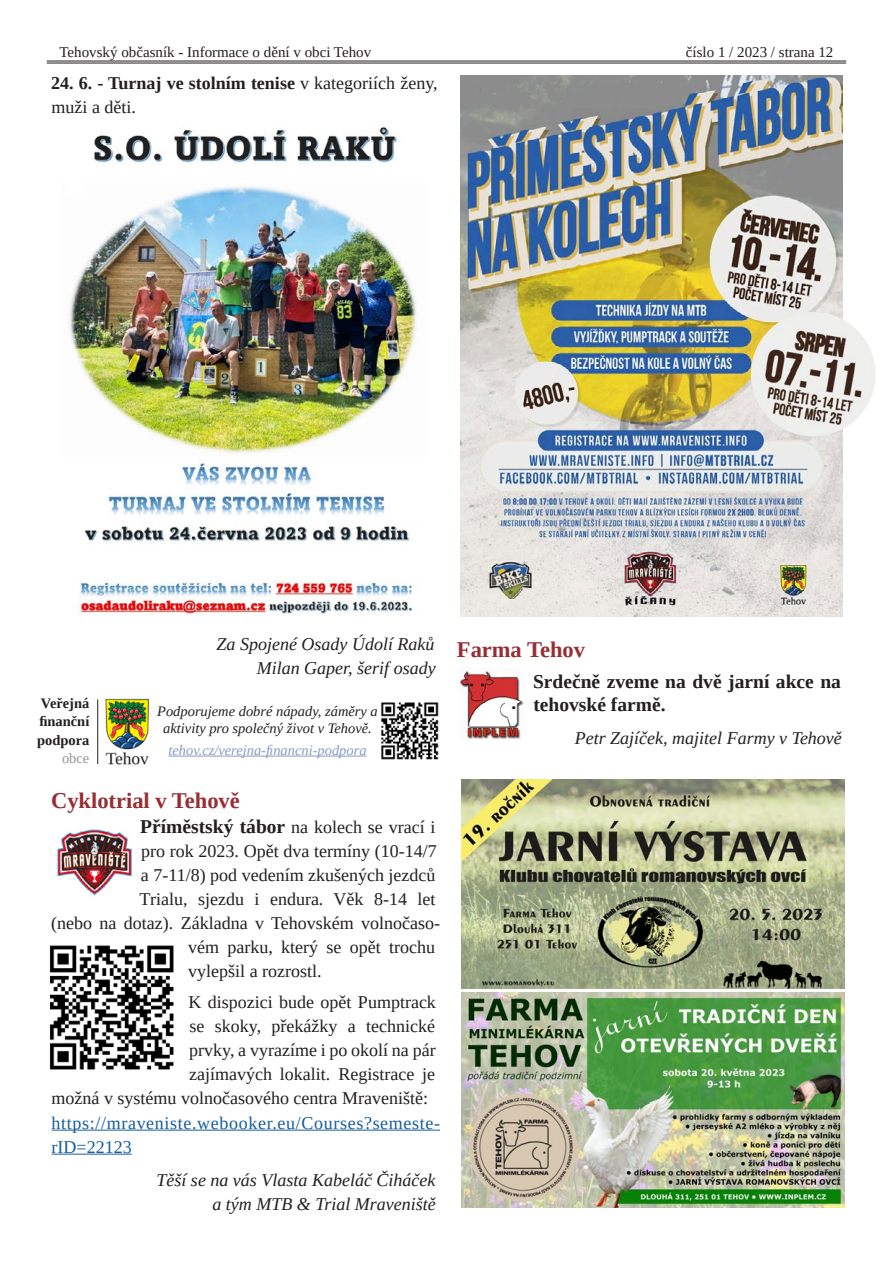
<style>
.page{position:relative;width:893px;height:1263px;background:#fff}
.page>*{position:absolute;margin:0;border:0;box-sizing:border-box;transform-origin:0 0}
.t1{font:700 22.5px "Liberation Serif";color:#962e33}
.t2{font:700 19.5px/23.4px "Liberation Serif";color:#231f20}
.t3{font:18px "Liberation Serif";color:#231f20}
.t4{font:italic 18px/24px "Liberation Serif";color:#231f20;text-align:right}
.t5{font:18px/24px "Liberation Serif";letter-spacing:.035em;color:#175d9e}
.t6{font:700 18px/24px "Liberation Serif";color:#231f20}
.t7{font:15px "Liberation Serif";color:#231f20}
.t8{font:italic 14.4px/17.4px "Liberation Serif";color:#231f20;text-align:center}
.t9{font:italic 14.4px "Liberation Serif";color:#879bc7}
.t10{font:700 14.4px/18.1px "Liberation Serif";color:#231f20;text-align:justify}
.t11{font:14.4px "Liberation Serif";color:#939598}
.s1{font-weight:400}
.s2{font-weight:700;font-size:19.5px}
</style>
<div class="page">
<hr style="left:52px;top:1130px;width:388px;height:1px;background:#175d9e">
<hr style="left:52px;top:1154px;width:80px;height:1px;background:#175d9e">
<img style="left:57px;top:829px;width:75px;height:67px">
<img style="left:460px;top:670px;width:64px;height:69px">
<img style="left:69px;top:127px;width:348px;height:488px">
<img style="left:462px;top:779px;width:382px;height:209px">
<img style="left:462px;top:993px;width:382px;height:215px">
<img style="left:460px;top:75px;width:383px;height:541px">
<img style="left:751px;top:312px;width:124px;height:124px;border-radius:62px">
<img style="left:49px;top:945px;width:125px;height:125px">
<hr style="left:47px;top:61px;width:799px;height:1px;background:#231f20">
<hr style="left:47px;top:63px;width:799px;height:1px;background:#231f20">
<img style="left:105px;top:698px;width:45px;height:67px">
<hr style="left:97px;top:699px;width:1px;height:65px;background:#231f20">
<hr style="left:168px;top:756px;width:199px;height:1px;background:#879bc7">
<img style="left:381px;top:702px;width:58px;height:58px">
<p class="t7" style="left:60px;top:42px;width:313px">Tehovský občasník - Informace o dění v obci Tehov</p>
<p class="t7" style="left:686px;top:42px;width:149px">číslo 1 / 2023 / strana 12</p>
<p class="t6" style="left:51px;top:71px;width:388px">24. 6. - Turnaj ve stolním tenise <span class="s1">v kategoriích ženy, muži a děti.</span></p>
<p class="t10" style="left:37px;top:694px;width:54px">Veřejná finanční podpora</p>
<p class="t11" style="left:62px;top:749px;width:29px">obce</p>
<p class="t4" style="left:216px;top:632px;width:221px">Za Spojené Osady Údolí Raků<br>Milan Gaper, šerif osady</p>
<p class="t8" style="left:157px;top:702px;width:222px">Podporujeme dobré nápady, záměry a aktivity pro společný život v Tehově.</p>
<p class="t9" style="left:168px;top:741px;width:200px">tehov.cz/verejna-financni-podpora</p>
<p class="t1" style="left:51px;top:785px;width:190px">Cyklotrial v Tehově</p>
<p class="t3" style="left:140px;top:815px;width:297px"><span class="s2">Příměstský tábor</span> na kolech se vrací i</p>
<p class="t3" style="left:141px;top:839px;width:297px">pro rok 2023. Opět dva termíny (10-14/7</p>
<p class="t3" style="left:141px;top:863px;width:296px">a 7-11/8) pod vedením zkušených jezdců</p>
<p class="t3" style="left:140px;top:887px;width:297px">Trialu, sjezdu i endura. Věk 8-14 let</p>
<p class="t3" style="left:51px;top:911px;width:390px">(nebo na dotaz). Základna v Tehovském volnočaso-</p>
<p class="t3" style="left:188px;top:935px;width:248px">vém parku, který se opět trochu</p>
<p class="t3" style="left:188px;top:959px;width:135px">vylepšil a rozrostl.</p>
<p class="t3" style="left:189px;top:990px;width:249px">K dispozici bude opět Pumptrack</p>
<p class="t3" style="left:189px;top:1014px;width:247px">se skoky, překážky a technické</p>
<p class="t3" style="left:189px;top:1038px;width:248px">prvky, a vyrazíme i po okolí na pár</p>
<p class="t3" style="left:189px;top:1062px;width:248px">zajímavých lokalit. Registrace je</p>
<p class="t3" style="left:52px;top:1086px;width:378px">možná v systému volnočasového centra Mraveniště:</p>
<p class="t5" style="left:52px;top:1111px;width:390px">https://mraveniste.webooker.eu/Courses?semeste&shy;rID=22123</p>
<p class="t4" style="left:156px;top:1168px;width:281px">Těší se na vás Vlasta Kabeláč Čiháček a tým MTB &amp; Trial Mraveniště</p>
<p class="t1" style="left:457px;top:634px;width:130px">Farma Tehov</p>
<p class="t2" style="left:533px;top:669px;width:309px">Srdečně zveme na dvě jarní akce na tehovské farmě.</p>
<p class="t4" style="left:575px;top:726px;width:269px">Petr Zajíček, majitel Farmy v Tehově</p>
</div>
